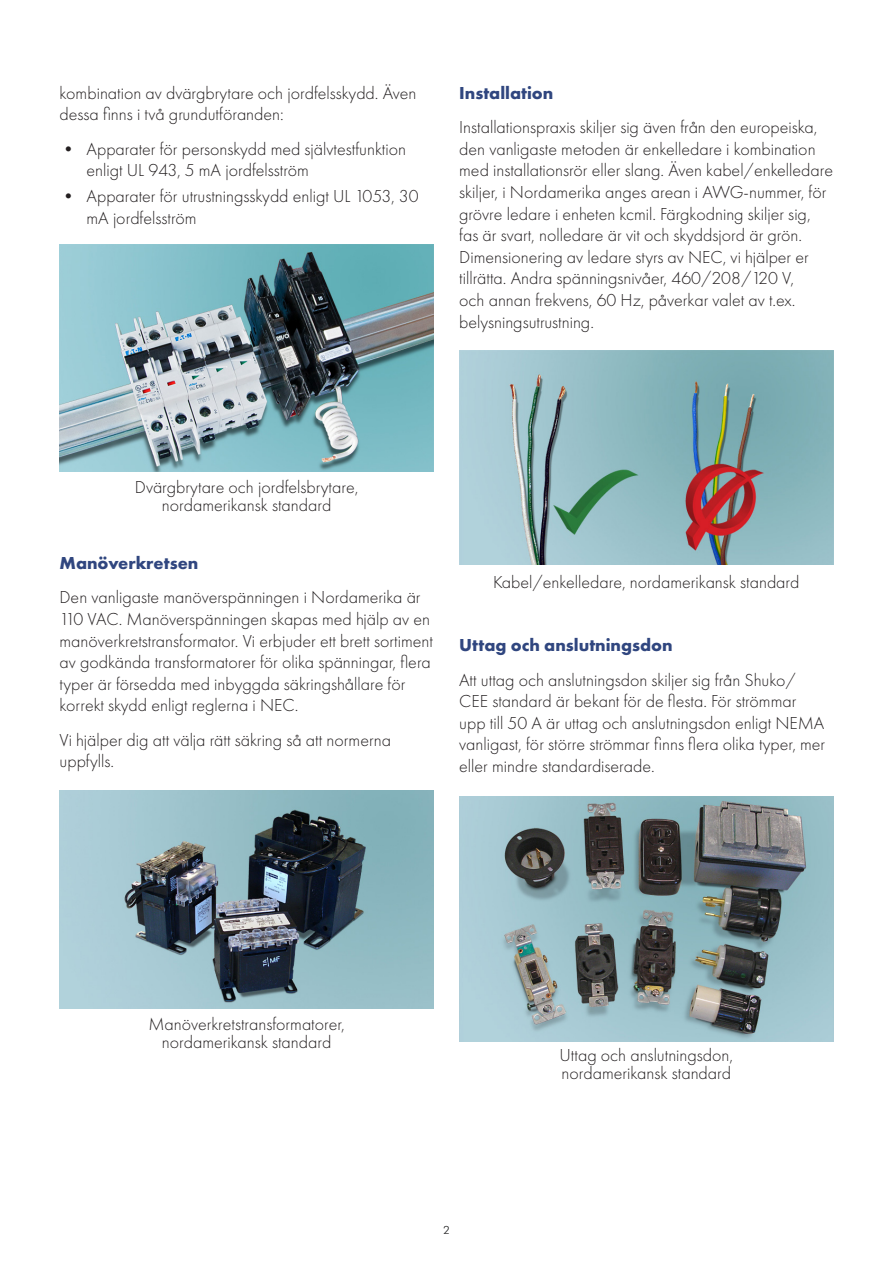
<style>
.page{position:relative;width:893px;height:1263px;background:#fff}
.page>*{position:absolute;margin:0;border:0;box-sizing:border-box;transform-origin:0 0}
.t1{font:300 18px/21.6px "Futura PT";color:#231f20}
.t2{font:700 18px "Futura PT";color:#30467f}
.t3{font:300 12px "Futura PT";color:#3e3e3f}
</style>
<div class="page">
<img style="left:60px;top:791px;width:373px;height:218px">
<img style="left:459px;top:350px;width:374px;height:214px">
<img style="left:459px;top:796px;width:374px;height:245px">
<img style="left:60px;top:244px;width:373px;height:227px">
<p class="t1" style="left:60px;top:82px;width:358px">kombination av dvärgbrytare och jordfelsskydd. Även dessa finns i två grundutföranden:</p>
<p class="t1" style="left:87px;top:138px;width:321px;text-indent:-27px">• Apparater för personskydd med självtestfunktion enligt UL 943, 5 mA jordfelsström</p>
<p class="t1" style="left:87px;top:186px;width:334px;text-indent:-27px">• Apparater för utrustningsskydd enligt UL 1053, 30 mA jordfelsström</p>
<p class="t2" style="left:459px;top:81px;width:96px">Installation</p>
<p class="t1" style="left:459px;top:116px;width:375px">Installationspraxis skiljer sig även från den europeiska, den vanligaste metoden är enkelledare i kombination med installationsrör eller slang. Även kabel/enkelledare skiljer, i Nordamerika anges arean i AWG-nummer, för grövre ledare i enheten kcmil. Färgkodning skiljer sig, fas är svart, nolledare är vit och skyddsjord är grön.<br>Dimensionering av ledare styrs av NEC, vi hjälper er tillrätta. Andra spänningsnivåer, 460/208/120 V,<br>och annan frekvens, 60 Hz, påverkar valet av t.ex. belysningsutrustning.</p>
<p class="t1" style="left:135px;top:478px;width:225px;line-height:18px;text-align:center">Dvärgbrytare och jordfelsbrytare, nordamerikansk standard</p>
<p class="t2" style="left:60px;top:551px;width:140px">Manöverkretsen</p>
<p class="t1" style="left:60px;top:587px;width:375px">Den vanligaste manöverspänningen i Nordamerika är 110 VAC. Manöverspänningen skapas med hjälp av en manöverkretstransformator. Vi erbjuder ett brett sortiment av godkända transformatorer för olika spänningar, flera typer är försedda med inbyggda säkringshållare för korrekt skydd enligt reglerna i NEC.</p>
<p class="t1" style="left:60px;top:729px;width:333px">Vi hjälper dig att välja rätt säkring så att normerna uppfylls.</p>
<p class="t1" style="left:493px;top:571px;width:308px">Kabel/enkelledare, nordamerikansk standard</p>
<p class="t2" style="left:459px;top:634px;width:215px">Uttag och anslutningsdon</p>
<p class="t1" style="left:459px;top:669px;width:367px">Att uttag och anslutningsdon skiljer sig från Shuko/ CEE standard är bekant för de flesta. För strömmar upp till 50 A är uttag och anslutningsdon enligt NEMA vanligast, för större strömmar finns flera olika typer, mer eller mindre standardiserade.</p>
<p class="t1" style="left:148px;top:1015px;width:198px;line-height:18px;text-align:center">Manöverkretstransformatorer, nordamerikansk standard</p>
<p class="t3" style="left:443px;top:1223px;width:8px">2</p>
<p class="t1" style="left:559px;top:1046px;width:175px;line-height:18px">Uttag och anslutningsdon, nordamerikansk standard</p>
</div>
